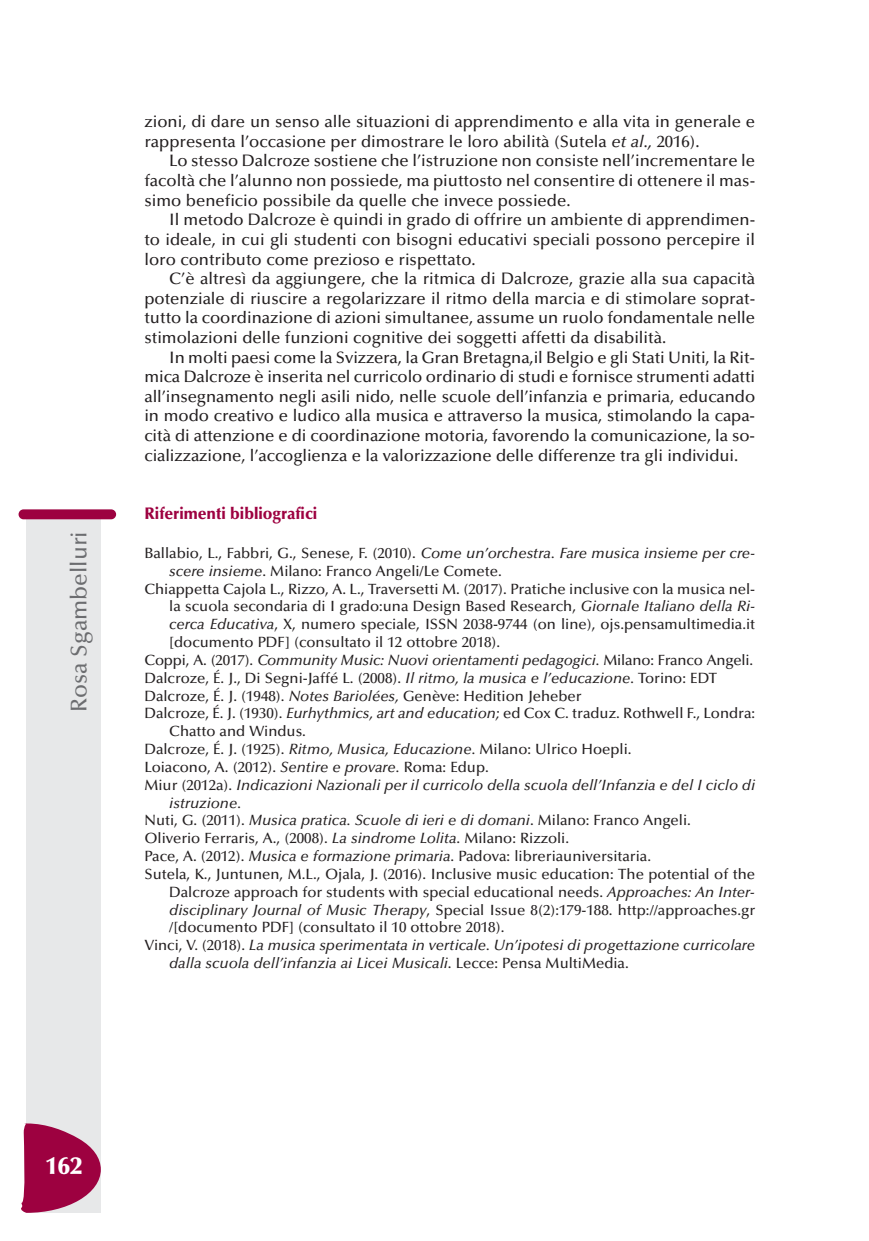
<style>
.page{position:relative;width:869px;height:1241px;background:#fff}
.page>*{position:absolute;margin:0;border:0;box-sizing:border-box;transform-origin:0 0}
.t1{font:900 24.5px "Optima";color:#fff}
.t2{font:500 22.75px "Optima";color:#6c6d70}
.t3{font:500 16.62px/19.6px "Optima";color:#231f20;text-align:justify}
.t4{font:900 16.62px "Optima";color:#9d0140;scale:.95 1}
.t5{font:500 14.88px "Optima";color:#231f20}
.t6{font:italic 500 14.88px "Optima";color:#231f20}
.s1{font-style:italic}
.s2{font-style:normal}
</style>
<div class="page">
<div style="left:27px;top:517px;width:74px;height:695px;background:#e7e8e9"></div>
<div style="left:19px;top:509px;width:97px;height:10px;background:#9d0140;border-radius:5px"></div>
<svg style="left:21px;top:1122px;width:80px;height:90px"></svg>
<h2 class="t2" style="left:70px;top:712px;width:182px;rotate:-90deg">Rosa Sgambelluri</h2>
<p class="t3" style="left:144px;top:113px;width:612px">zioni, di dare un senso alle situazioni di apprendimento e alla vita in generale e rappresenta l’occasione per dimostrare le loro abilità (Sutela <span class="s1">et al.,</span> 2016).</p>
<p class="t3" style="left:144px;top:153px;width:612px;text-indent:25px">Lo stesso Dalcroze sostiene che l’istruzione non consiste nell’incrementare le facoltà che l’alunno non possiede, ma piuttosto nel consentire di ottenere il mas&shy;simo beneficio possibile da quelle che invece possiede.</p>
<p class="t3" style="left:144px;top:211px;width:612px;text-indent:25px">Il metodo Dalcroze è quindi in grado di offrire un ambiente di apprendimen&shy;to ideale, in cui gli studenti con bisogni educativi speciali possono percepire il loro contributo come prezioso e rispettato.</p>
<p class="t3" style="left:144px;top:270px;width:612px;text-indent:25px">C’è altresì da aggiungere, che la ritmica di Dalcroze, grazie alla sua capacità potenziale di riuscire a regolarizzare il ritmo della marcia e di stimolare soprat&shy;tutto la coordinazione di azioni simultanee, assume un ruolo fondamentale nelle stimolazioni delle funzioni cognitive dei soggetti affetti da disabilità.</p>
<p class="t3" style="left:144px;top:349px;width:612px;text-indent:25px">In molti paesi come la Svizzera, la Gran Bretagna,il Belgio e gli Stati Uniti, la Rit&shy;mica Dalcroze è inserita nel curricolo ordinario di studi e fornisce strumenti adatti all’insegnamento negli asili nido, nelle scuole dell’infanzia e primaria, educando in modo creativo e ludico alla musica e attraverso la musica, stimolando la capa&shy;cità di attenzione e di coordinazione motoria, favorendo la comunicazione, la so&shy;cializzazione, l’accoglienza e la valorizzazione delle differenze tra gli individui.</p>
<p class="t4" style="left:144px;top:507px;width:183px">Riferimenti bibliografici</p>
<p class="t6" style="left:144px;top:547px;width:612px"><span class="s2">Ballabio, L., Fabbri, G., Senese, F. (2010).</span> Come un’orchestra. Fare musica insieme per cre-</p>
<p class="t5" style="left:169px;top:565px;width:334px"><span class="s1">scere insieme</span>. Milano: Franco Angeli/Le Comete.</p>
<p class="t5" style="left:144px;top:582px;width:612px">Chiappetta Cajola L., Rizzo, A. L., Traversetti M. (2017). Pratiche inclusive con la musica nel-</p>
<p class="t5" style="left:169px;top:600px;width:587px">la scuola secondaria di I grado:una Design Based Research, <span class="s1">Giornale Italiano della Ri-</span></p>
<p class="t5" style="left:169px;top:618px;width:587px"><span class="s1">cerca Educativa</span>, X, numero speciale, ISSN 2038-9744 (on line), ojs.pensamultimedia.it</p>
<p class="t5" style="left:169px;top:636px;width:332px">[documento PDF] (consultato il 12 ottobre 2018).</p>
<p class="t6" style="left:144px;top:654px;width:610px"><span class="s2">Coppi, A. (2017).</span> Community Music: Nuovi orientamenti pedagogici. <span class="s2">Milano: Franco Angeli.</span></p>
<p class="t5" style="left:144px;top:671px;width:574px">Dalcroze, É. J., Di Segni-Jaffé L. (2008). <span class="s1">Il ritmo, la musica e l’educazione.</span> Torino: EDT</p>
<p class="t5" style="left:144px;top:689px;width:438px">Dalcroze, É. J. (1948). <span class="s1">Notes Bariolées,</span> Genève: Hedition Jeheber</p>
<p class="t5" style="left:144px;top:707px;width:612px">Dalcroze, É. J. (1930). <span class="s1">Eurhythmics, art and education;</span> ed Cox C. traduz. Rothwell F., Londra:</p>
<p class="t5" style="left:169px;top:725px;width:138px">Chatto and Windus.</p>
<p class="t5" style="left:144px;top:743px;width:488px">Dalcroze, É. J. (1925). <span class="s1">Ritmo, Musica, Educazione.</span> Milano: Ulrico Hoepli.</p>
<p class="t5" style="left:144px;top:761px;width:346px">Loiacono, A. (2012). <span class="s1">Sentire e provare.</span> Roma: Edup.</p>
<p class="t6" style="left:144px;top:778px;width:612px"><span class="s2">Miur (2012a).</span> Indicazioni Nazionali per il curricolo della scuola dell’Infanzia e del I ciclo di</p>
<p class="t6" style="left:169px;top:796px;width:73px">istruzione.</p>
<p class="t5" style="left:144px;top:814px;width:547px">Nuti, G. (2011). <span class="s1">Musica pratica. Scuole di ieri e di domani</span>. Milano: Franco Angeli.</p>
<p class="t5" style="left:144px;top:832px;width:426px">Oliverio Ferraris, A., (2008). <span class="s1">La sindrome Lolita</span>. Milano: Rizzoli.</p>
<p class="t5" style="left:144px;top:850px;width:508px">Pace, A. (2012). <span class="s1">Musica e formazione primaria</span>. Padova: libreriauniversitaria.</p>
<p class="t5" style="left:144px;top:867px;width:612px">Sutela, K., Juntunen, M.L., Ojala, J. (2016). Inclusive music education: The potential of the</p>
<p class="t5" style="left:169px;top:885px;width:586px">Dalcroze approach for students with special educational needs. <span class="s1">Approaches: An Inter-</span></p>
<p class="t5" style="left:169px;top:903px;width:587px"><span class="s1">disciplinary Journal of Music Therapy</span>, Special Issue 8(2):179-188. http://approaches.gr</p>
<p class="t5" style="left:169px;top:921px;width:336px">/[documento PDF] (consultato il 10 ottobre 2018).</p>
<p class="t6" style="left:144px;top:939px;width:612px"><span class="s2">Vinci, V. (2018).</span> La musica sperimentata in verticale. Un’ipotesi di progettazione curricolare</p>
<p class="t6" style="left:169px;top:956px;width:461px">dalla scuola dell’infanzia ai Licei Musicali<span class="s2">. Lecce: Pensa MultiMedia.</span></p>
<h1 class="t1" style="left:45px;top:1155px;width:38px">162</h1>
</div>
